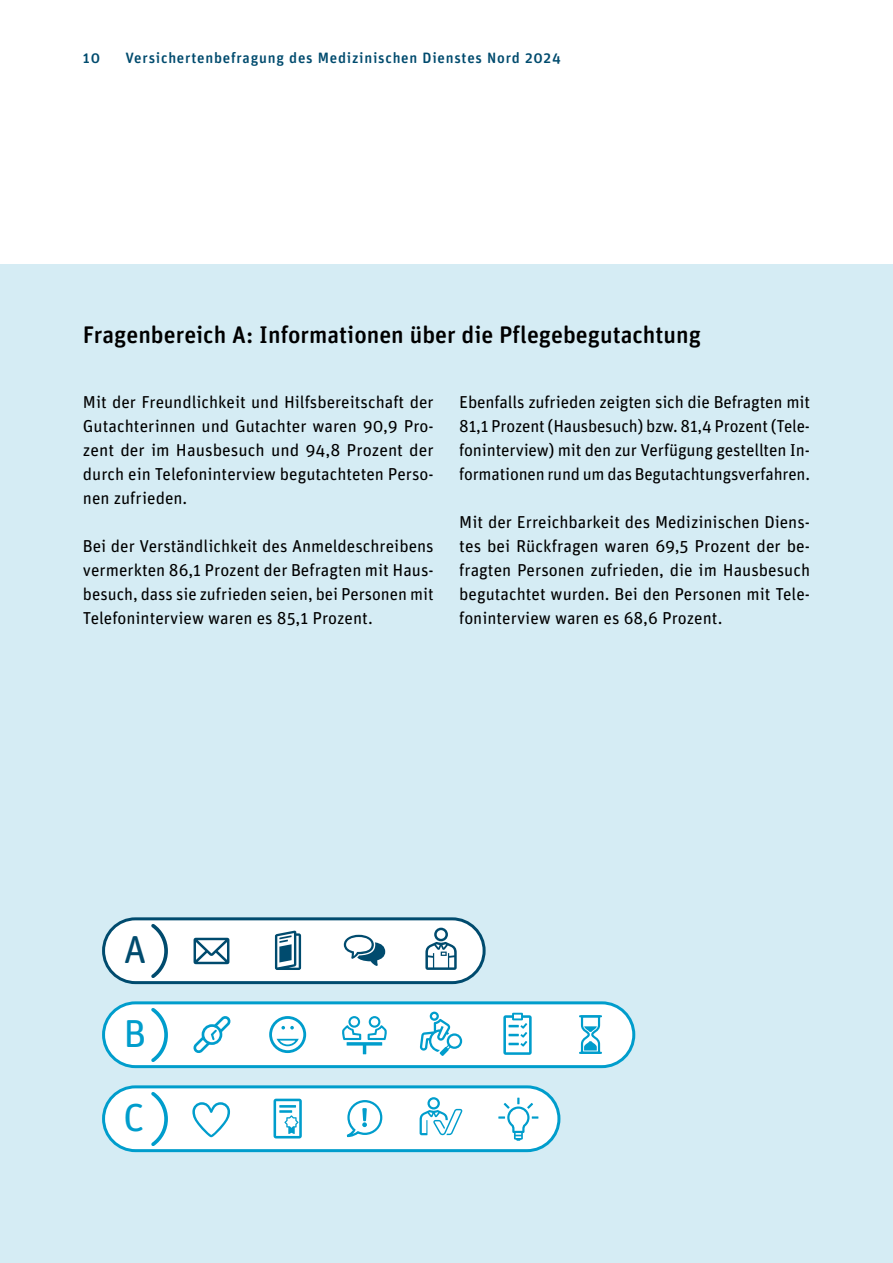
<style>
.page{position:relative;width:893px;height:1263px;background:#fff}
.page>*{position:absolute;margin:0;border:0;box-sizing:border-box;transform-origin:0 0}
.t1{font:39px "Unit Rounded OT";color:#009dcc}
.t2{font:39px "Unit Rounded OT";color:#004b6e}
.t3{font:500 24px "Unit Rounded OT";color:#000}
.t4{font:17.25px/24px "Unit Rounded OT";color:#000;text-align:justify}
.t5{font:500 15px "Unit Rounded OT";letter-spacing:.05em;color:#004b6e}
</style>
<div class="page">
<div style="left:0;top:264px;width:893px;height:999px;background:#d5ecf4"></div>
<div style="left:104px;top:919px;width:380px;height:63px;background:#fff;border-radius:32px"></div>
<div style="left:102px;top:917px;width:384px;height:67px;border:3px solid #004b6e;border-radius:32px"></div>
<div style="left:104px;top:1087px;width:455px;height:63px;background:#fff;border-radius:32px"></div>
<div style="left:102px;top:1085px;width:458px;height:67px;border:3px solid #009dcc;border-radius:32px"></div>
<div style="left:104px;top:1003px;width:530px;height:63px;background:#fff;border-radius:32px"></div>
<div style="left:102px;top:1001px;width:533px;height:67px;border:3px solid #009dcc;border-radius:32px"></div>
<svg style="left:194px;top:938px;width:35px;height:26px"></svg>
<svg style="left:425px;top:928px;width:32px;height:42px"></svg>
<svg style="left:344px;top:935px;width:41px;height:31px"></svg>
<svg style="left:148px;top:920px;width:22px;height:61px"></svg>
<svg style="left:275px;top:930px;width:26px;height:40px"></svg>
<svg style="left:148px;top:1088px;width:22px;height:61px"></svg>
<svg style="left:148px;top:1004px;width:22px;height:61px"></svg>
<svg style="left:193px;top:1016px;width:38px;height:37px"></svg>
<svg style="left:342px;top:1016px;width:45px;height:38px"></svg>
<svg style="left:580px;top:1015px;width:21px;height:39px"></svg>
<div style="left:269px;top:1016px;width:37px;height:37px;border:3px solid #009dcc;border-radius:50%"></div>
<svg style="left:275px;top:1038px;width:25px;height:9px"></svg>
<svg style="left:281px;top:1026px;width:13px;height:3px"></svg>
<svg style="left:420px;top:1011px;width:42px;height:45px"></svg>
<svg style="left:503px;top:1013px;width:29px;height:42px"></svg>
<svg style="left:498px;top:1098px;width:40px;height:43px"></svg>
<svg style="left:420px;top:1097px;width:43px;height:38px"></svg>
<svg style="left:346px;top:1100px;width:37px;height:38px"></svg>
<svg style="left:192px;top:1102px;width:38px;height:36px"></svg>
<svg style="left:274px;top:1099px;width:28px;height:39px"></svg>
<p class="t5" style="left:83px;top:48px;width:19px">10</p>
<p class="t5" style="left:125px;top:48px;width:437px">Versichertenbefragung des Medizinischen Dienstes Nord 2024</p>
<p class="t3" style="left:83px;top:319px;width:620px">Fragenbereich A: Informationen über die Pflegebegutachtung</p>
<p class="t4" style="left:83px;top:390px;width:352px">Mit der Freundlichkeit und Hilfsbereitschaft der Gutachterinnen und Gutachter waren 90,9 Pro&shy;zent der im Hausbesuch und 94,8 Prozent der durch ein Telefoninterview begutachteten Perso&shy;nen zufrieden.</p>
<p class="t4" style="left:83px;top:534px;width:352px">Bei der Verständlichkeit des Anmeldeschreibens vermerkten 86,1 Prozent der Befragten mit Haus&shy;besuch, dass sie zufrieden seien, bei Personen mit Telefoninterview waren es 85,1 Prozent.</p>
<p class="t4" style="left:459px;top:390px;width:352px">Ebenfalls zufrieden zeigten sich die Befragten mit 81,1 Prozent (Hausbesuch) bzw. 81,4 Prozent (Tele&shy;foninterview) mit den zur Verfügung gestellten In&shy;formationen rund um das Begutachtungsverfahren.</p>
<p class="t4" style="left:459px;top:510px;width:352px">Mit der Erreichbarkeit des Medizinischen Diens&shy;tes bei Rückfragen waren 69,5 Prozent der be&shy;fragten Personen zufrieden, die im Hausbesuch begutachtet wurden. Bei den Personen mit Tele&shy;foninterview waren es 68,6 Prozent.</p>
<h1 class="t2" style="left:124px;top:926px;width:24px">A</h1>
<h1 class="t1" style="left:124px;top:1009px;width:24px">B</h1>
<h1 class="t1" style="left:123px;top:1093px;width:23px">C</h1>
</div>
